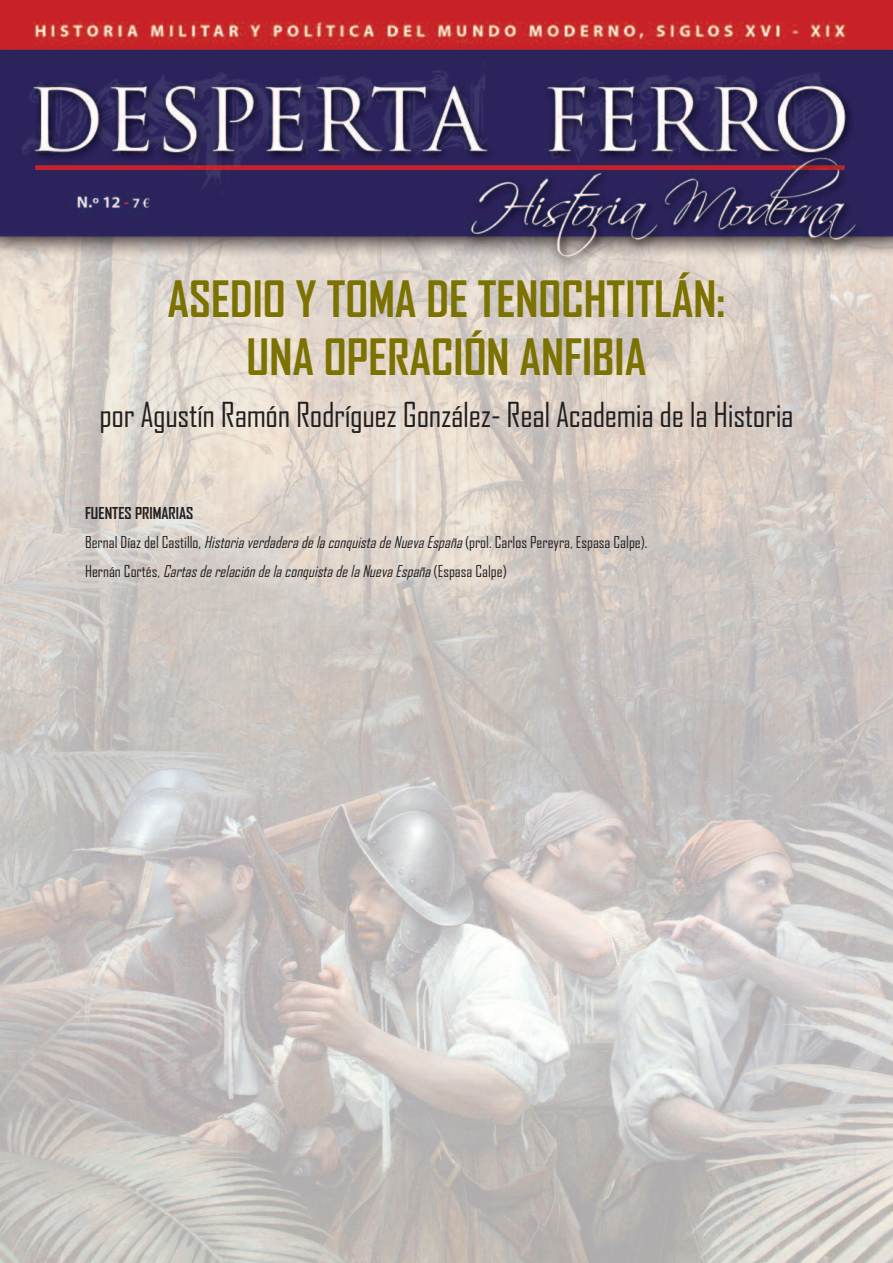
<style>
.page{position:relative;width:893px;height:1263px;background:#fff}
.page>*{position:absolute;margin:0;border:0;box-sizing:border-box;transform-origin:0 0}
.t1{font:700 48px/57.6px "Agency FB";color:#7b7202;text-align:center}
.t2{font:33px "Agency FB";letter-spacing:-.01em;color:#231f20}
.t3{font:italic 15.75px/28.8px "Agency FB";color:#231f20}
.s1{font-weight:700;font-style:normal}
.s2{font-style:normal}
</style>
<div class="page">
<img style="left:0;top:0;width:893px;height:1263px">
<h1 class="t1" style="left:168px;top:272px;width:559px">ASEDIO Y TOMA DE TENOCHTITLÁN:<br>UNA OPERACIÓN ANFIBIA</h1>
<h2 class="t2" style="left:99px;top:396px;width:696px">por Agustín Ramón Rodríguez González- Real Academia de la Historia</h2>
<p class="t3" style="left:85px;top:500px;width:564px"><span class="s1">FUENTES PRIMARIAS<br></span><span class="s2">Bernal Díaz del Castillo,</span> HistoriaverdaderadelaconquistadeNuevaEspaña<span class="s2">(prol. Carlos Pereyra, Espasa Calpe).<br>Hernán Cortés,</span> CartasderelacióndelaconquistadelaNuevaEspaña<span class="s2">(Espasa Calpe)</span></p>
</div>
